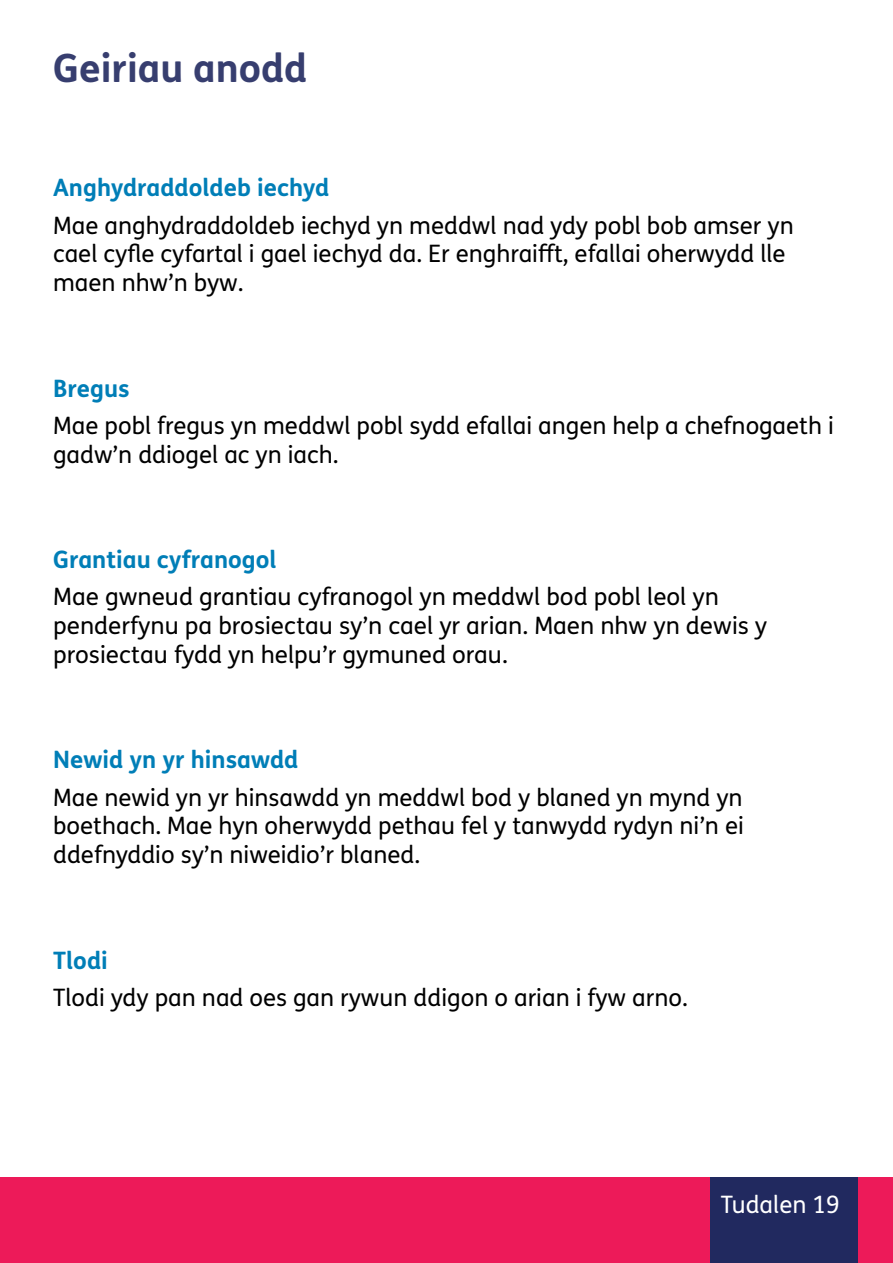
<style>
.page{position:relative;width:893px;height:1263px;background:#fff}
.page>*{position:absolute;margin:0;border:0;box-sizing:border-box;transform-origin:0 0}
.t1{font:700 39px "FS Me Pro";color:#373e6f}
.Words_list_bodytext{font:24px/28.8px "FS Me Pro";color:#000}
.Words_list{font:700 24px "FS Me Pro";color:#007eb7}
.t2{font:24px "FS Me Pro";color:#fff}
</style>
<div class="page">
<div style="left:0;top:1177px;width:893px;height:86px;background:#ed1a59"></div>
<div style="left:710px;top:1177px;width:148px;height:86px;background:#21295f"></div>
<h2 class="t1" style="left:53px;top:38px;width:256px">Geiriau anodd</h2>
<h3 class="Words_list" style="left:53px;top:169px;width:278px">Anghydraddoldeb iechyd</h3>
<p class="Words_list_bodytext" style="left:53px;top:210px;width:742px">Mae anghydraddoldeb iechyd yn meddwl nad ydy pobl bob amser yn cael cyfle cyfartal i gael iechyd da. Er enghraifft, efallai oherwydd lle maen nhw’n byw.</p>
<h3 class="Words_list" style="left:53px;top:369px;width:78px">Bregus</h3>
<p class="Words_list_bodytext" style="left:53px;top:411px;width:782px">Mae pobl fregus yn meddwl pobl sydd efallai angen help a chefnogaeth i gadw’n ddiogel ac yn iach.</p>
<h3 class="Words_list" style="left:53px;top:541px;width:225px">Grantiau cyfranogol</h3>
<p class="Words_list_bodytext" style="left:53px;top:582px;width:716px">Mae gwneud grantiau cyfranogol yn meddwl bod pobl leol yn penderfynu pa brosiectau sy’n cael yr arian. Maen nhw yn dewis y prosiectau fydd yn helpu’r gymuned orau.</p>
<h3 class="Words_list" style="left:53px;top:741px;width:247px">Newid yn yr hinsawdd</h3>
<p class="Words_list_bodytext" style="left:53px;top:782px;width:692px;text-align:justify">Mae newid yn yr hinsawdd yn meddwl bod y blaned yn mynd yn boethach. Mae hyn oherwydd pethau fel y tanwydd rydyn ni’n ei ddefnyddio sy’n niweidio’r blaned.</p>
<h3 class="Words_list" style="left:53px;top:941px;width:56px">Tlodi</h3>
<p class="Words_list_bodytext" style="left:53px;top:982px;width:636px">Tlodi ydy pan nad oes gan rywun ddigon o arian i fyw arno.</p>
<p class="t2" style="left:721px;top:1188px;width:120px">Tudalen 19</p>
</div>
